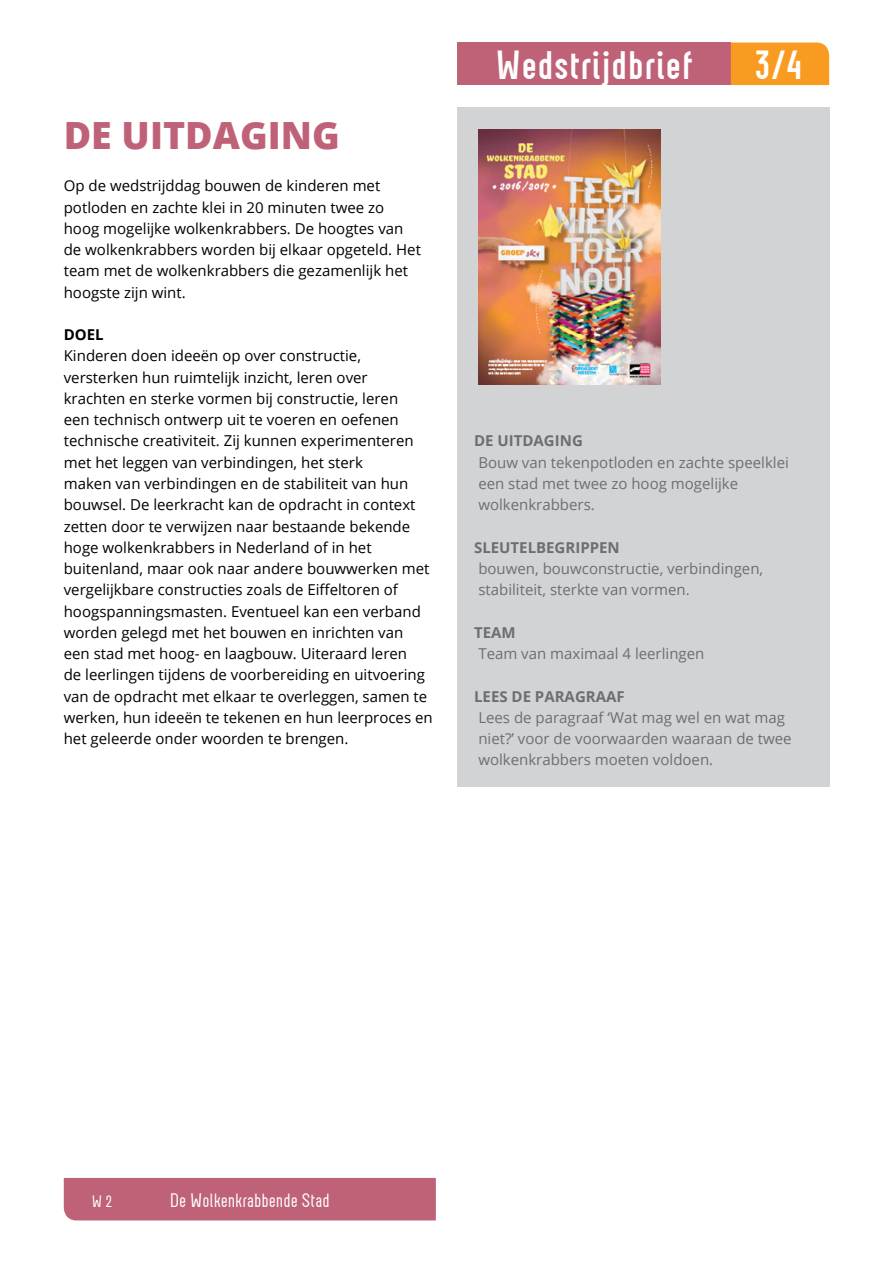
<style>
.page{position:relative;width:893px;height:1263px;background:#fff}
.page>*{position:absolute;margin:0;border:0;box-sizing:border-box;transform-origin:0 0}
.t1{font:700 40.5px "Neubau";color:#fff}
.t2{font:800 37.5px "Open Sans";color:#bf6177}
.t3{font:19.5px "Neubau";color:#fff}
.t4{font:16.5px "Neubau";color:#fff}
.t5{font:15px/21.3px "Open Sans";color:#000}
.t6{font:15px/21.3px "Open Sans";color:#6d6e71}
.t7{font:700 15px "Open Sans";color:#6d6e71}
.t8{font:700 15px "Open Sans";color:#000}
</style>
<div class="page">
<div style="left:457px;top:107px;width:372px;height:680px;background:#d1d3d4"></div>
<img style="left:478px;top:129px;width:182px;height:255px">
<div style="left:457px;top:43px;width:274px;height:42px;background:#bf6177"></div>
<div style="left:731px;top:43px;width:98px;height:42px;background:#f99b20"></div>
<div style="left:64px;top:1178px;width:372px;height:42px;background:#bf6177"></div>
<h2 class="t2" style="left:64px;top:107px;width:111px">DE UITDAGING</h2>
<p class="t5" style="left:64px;top:175px;width:359px">Op de wedstrijddag bouwen de kinderen met potloden en zachte klei in 20 minuten twee zo hoog mogelijke wolkenkrabbers. De hoogtes van de wolkenkrabbers worden bij elkaar opgeteld. Het team met de wolkenkrabbers die gezamenlijk het hoogste zijn wint.</p>
<p class="t8" style="left:64px;top:324px;width:22px">DOEL</p>
<p class="t5" style="left:64px;top:345px;width:370px">Kinderen doen ideeën op over constructie, versterken hun ruimtelijk inzicht, leren over krachten en sterke vormen bij constructie, leren<br>een technisch ontwerp uit te voeren en oefenen technische creativiteit. Zij kunnen experimenteren met het leggen van verbindingen, het sterk<br>maken van verbindingen en de stabiliteit van hun bouwsel. De leerkracht kan de opdracht in context zetten door te verwijzen naar bestaande bekende hoge wolkenkrabbers in Nederland of in het buitenland, maar ook naar andere bouwwerken met vergelijkbare constructies zoals de Eiffeltoren of hoogspanningsmasten. Eventueel kan een verband worden gelegd met het bouwen en inrichten van een stad met hoog- en laagbouw. Uiteraard leren<br>de leerlingen tijdens de voorbereiding en uitvoering van de opdracht met elkaar te overleggen, samen te werken, hun ideeën te tekenen en hun leerproces en het geleerde onder woorden te brengen.</p>
<h1 class="t1" style="left:495px;top:42px;width:199px">Wedstrijdbrief</h1>
<h1 class="t1" style="left:754px;top:42px;width:51px">3/4</h1>
<p class="t7" style="left:474px;top:430px;width:110px">DE UITDAGING</p>
<p class="t6" style="left:478px;top:451px;width:312px">Bouw van tekenpotloden en zachte speelklei een stad met twee zo hoog mogelijke wolkenkrabbers.</p>
<p class="t7" style="left:474px;top:537px;width:136px">SLEUTELBEGRI PPEN</p>
<p class="t6" style="left:478px;top:557px;width:286px">bouwen, bouwconstructie, verbindingen, stabiliteit, sterkte van vormen.</p>
<p class="t7" style="left:474px;top:622px;width:43px">TEAM</p>
<p class="t6" style="left:478px;top:642px;width:228px">Team van maximaal 4 leerlingen</p>
<p class="t7" style="left:474px;top:685px;width:150px">LEES DE PARAG RAAF</p>
<p class="t6" style="left:478px;top:706px;width:315px">Lees de paragraaf ‘Wat mag wel en wat mag niet?’ voor de voorwaarden waaraan de twee wolkenkrabbers moeten voldoen.</p>
<p class="t4" style="left:92px;top:1192px;width:22px">W 2</p>
<h3 class="t3" style="left:170px;top:1189px;width:161px">De Wolkenkrabbende Stad</h3>
</div>
